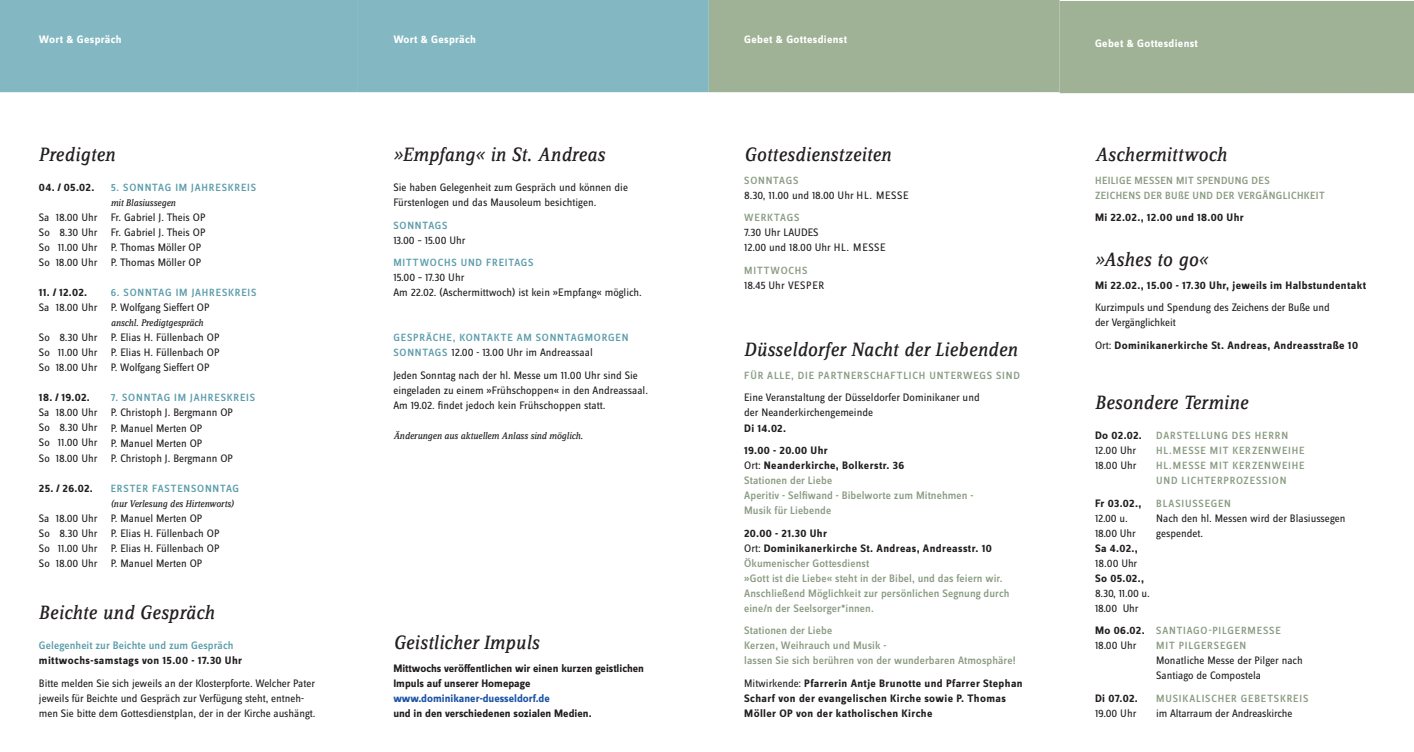
<style>
.page{position:relative;width:1414px;height:752px;background:#fff}
.page>*{position:absolute;margin:0;border:0;box-sizing:border-box;transform-origin:0 0}
.t1{font:italic 20px "Zine Serif Dis OT";letter-spacing:.015em;color:#231f20}
.t2{font:11.25px/15px "Zine Sans Dis OT";color:#231f20}
.t3{font:500 11.25px/15px "Zine Sans Dis OT";letter-spacing:.005em;color:#8b9c83}
.t4{font:700 11.25px/15px "Zine Sans Dis OT";letter-spacing:.03em;color:#231f20}
.t5{font:700 11.25px/15px "Zine Sans Dis OT";color:#231f20}
.t6{font:700 11.25px "Zine Sans Dis OT";letter-spacing:.03em;color:#fff}
.t7{font:500 11.25px "Zine Sans Dis OT";letter-spacing:.005em;color:#5c9dab}
.t8{font:700 11.25px "Zine Sans Dis OT";color:#1d54a5}
.t9{font:11.25px "Zine Sans Dis OT";letter-spacing:.04em;color:#231f20}
.t10{font:500 10.88px/15px "Zine Sans Dis OT";letter-spacing:.075em;color:#8b9c83}
.t11{font:500 10.88px "Zine Sans Dis OT";letter-spacing:.075em;color:#5c9dab}
.t12{font:500 10.88px/15px "Zine Sans Dis OT";letter-spacing:.035em;color:#8b9c83}
.t13{font:italic 10px "Zine Serif Dis OT";letter-spacing:-.005em;color:#231f20}
.s1{font-weight:500;font-size:10.88px;color:#5c9dab}
.s2{font-weight:400;color:#231f20}
.s3{font-weight:700;color:#231f20}
.s4{font-weight:400}
</style>
<div class="page">
<div style="left:0;top:0;width:358px;height:92px;background:#83b8c2"></div>
<div style="left:1059px;top:1px;width:355px;height:92px;background:#a0b296"></div>
<div style="left:709px;top:0;width:350px;height:92px;background:#a0b296"></div>
<div style="left:358px;top:0;width:351px;height:92px;background:#83b8c2"></div>
<p class="t6" style="left:39px;top:34px;width:84px">Wort &amp; Gespräch</p>
<h1 class="t1" style="left:39px;top:144px;width:78px">Predigten</h1>
<p class="t4" style="left:39px;top:180px;width:57px">04. / 05.02.</p>
<p class="t2" style="left:39px;top:210px;width:60px;text-align:justify">Sa 18.00 Uhr So 8.30 Uhr So 11.00 Uhr So 18.00 Uhr</p>
<p class="t4" style="left:39px;top:285px;width:50px">11. / 12.02.</p>
<p class="t2" style="left:39px;top:300px;width:60px">Sa 18.00 Uhr</p>
<p class="t2" style="left:39px;top:330px;width:60px;text-align:justify">So 8.30 Uhr So 11.00 Uhr So 18.00 Uhr</p>
<p class="t4" style="left:39px;top:390px;width:52px">18. / 19.02.</p>
<p class="t2" style="left:39px;top:405px;width:60px;text-align:justify">Sa 18.00 Uhr So 8.30 Uhr So 11.00 Uhr So 18.00 Uhr</p>
<p class="t4" style="left:39px;top:480px;width:55px">25. / 26.02.</p>
<p class="t2" style="left:39px;top:510px;width:60px;text-align:justify">Sa 18.00 Uhr So 8.30 Uhr So 11.00 Uhr So 18.00 Uhr</p>
<p class="t11" style="left:111px;top:182px;width:147px">5. SONNTAG IM JAHRESKREIS</p>
<p class="t13" style="left:111px;top:198px;width:66px">mit Blasiussegen</p>
<p class="t2" style="left:111px;top:210px;width:96px">Fr. Gabriel J. Theis OP<br>Fr. Gabriel J. Theis OP<br>P. Thomas Möller OP<br>P. Thomas Möller OP</p>
<p class="t11" style="left:111px;top:287px;width:147px">6. SONNTAG IM JAHRESKREIS</p>
<p class="t2" style="left:111px;top:300px;width:100px">P. Wolfgang Sieffert OP</p>
<p class="t13" style="left:111px;top:318px;width:94px">anschl. Predigtgespräch</p>
<p class="t2" style="left:111px;top:330px;width:110px;text-align:justify">P. Elias H. Füllenbach OP P. Elias H. Füllenbach OP P. Wolfgang Sieffert OP</p>
<p class="t11" style="left:111px;top:392px;width:146px">7. SONNTAG IM JAHRESKREIS</p>
<p class="t2" style="left:111px;top:405px;width:124px">P. Christoph J. Bergmann OP<br>P. Manuel Merten OP<br>P. Manuel Merten OP<br>P. Christoph J. Bergmann OP</p>
<p class="t11" style="left:111px;top:482px;width:130px">ERSTER FASTENSONNTAG</p>
<p class="t13" style="left:111px;top:498px;width:125px">(nur Verlesung des Hirtenworts)</p>
<p class="t2" style="left:111px;top:510px;width:110px">P. Manuel Merten OP<br>P. Elias H. Füllenbach OP<br>P. Elias H. Füllenbach OP<br>P. Manuel Merten OP</p>
<h1 class="t1" style="left:39px;top:602px;width:177px">Beichte und Gespräch</h1>
<p class="t7" style="left:39px;top:639px;width:196px">Gelegenheit zur Beichte und zum Gespräch</p>
<p class="t4" style="left:39px;top:653px;width:205px">mittwochs-samstags von 15.00 - 17.30 Uhr</p>
<p class="t2" style="left:39px;top:675px;width:278px">Bitte melden Sie sich jeweils an der Klosterpforte. Welcher Pater jeweils für Beichte und Gespräch zur Verfügung steht, entneh&shy;men Sie bitte dem Gottesdienstplan, der in der Kirche aushängt.</p>
<p class="t6" style="left:393px;top:34px;width:84px">Wort &amp; Gespräch</p>
<h1 class="t1" style="left:393px;top:144px;width:213px">»Empfang« in St. Andreas</h1>
<p class="t2" style="left:393px;top:180px;width:236px">Sie haben Gelegenheit zum Gespräch und können die<br>Fürstenlogen und das Mausoleum besichtigen.</p>
<p class="t11" style="left:393px;top:220px;width:56px">SONNTAGS</p>
<p class="t2" style="left:393px;top:233px;width:74px">13.00 – 15.00 Uhr</p>
<p class="t11" style="left:393px;top:257px;width:142px">MITTWOCHS UND FREITAGS</p>
<p class="t2" style="left:393px;top:270px;width:250px">15.00 – 17.30 Uhr<br>Am 22.02. (Aschermittwoch) ist kein »Empfang« möglich.</p>
<p class="t11" style="left:393px;top:332px;width:236px">GESPRÄCHE, KONTAKTE AM SONNTAGMORGEN</p>
<p class="t2" style="left:393px;top:342px;width:246px;line-height:22.5px"><span class="s1">SONNTAGS</span> 12.00 - 13.00 Uhr im Andreassaal<br>Jeden Sonntag nach der hl. Messe um 11.00 Uhr sind Sie</p>
<p class="t2" style="left:393px;top:383px;width:256px">eingeladen zu einem »Frühschoppen« in den Andreassaal.<br>Am 19.02. findet jedoch kein Frühschoppen statt.</p>
<p class="t13" style="left:393px;top:430px;width:191px">Änderungen aus aktuellem Anlass sind möglich.</p>
<h1 class="t1" style="left:393px;top:632px;width:147px">Geistlicher Impuls</h1>
<p class="t5" style="left:393px;top:660px;width:252px">Mittwochs veröffentlichen wir einen kurzen geistlichen<br>Impuls auf unserer Homepage</p>
<p class="t8" style="left:393px;top:692px;width:158px">www.dominikaner-duesseldorf.de</p>
<p class="t5" style="left:393px;top:705px;width:200px">und in den verschiedenen sozialen Medien.</p>
<p class="t6" style="left:744px;top:34px;width:104px">Gebet &amp; Gottesdienst</p>
<h1 class="t1" style="left:744px;top:144px;width:148px">Gottesdienstzeiten</h1>
<p class="t10" style="left:744px;top:173px;width:56px">SONNTAGS</p>
<p class="t2" style="left:744px;top:188px;width:166px">8.30, 11.00 und 18.00 Uhr HL. MESSE</p>
<p class="t10" style="left:744px;top:210px;width:57px">WERKTAGS</p>
<p class="t2" style="left:744px;top:225px;width:143px">7.30 Uhr LAUDES<br>12.00 und 18.00 Uhr HL. MESSE</p>
<p class="t10" style="left:744px;top:263px;width:65px">MITTWOCHS</p>
<p class="t9" style="left:744px;top:280px;width:82px">18.45 Uhr VESPER</p>
<h1 class="t1" style="left:744px;top:339px;width:275px">Düsseldorfer Nacht der Liebenden</h1>
<p class="t10" style="left:744px;top:368px;width:277px">FÜR ALLE, DIE PARTNERSCHAFTLICH UNTERWEGS SIND</p>
<p class="t2" style="left:744px;top:390px;width:237px">Eine Veranstaltung der Düsseldorfer Dominikaner und der Neanderkirchengemeinde</p>
<p class="t4" style="left:744px;top:417px;width:85px;line-height:22.5px">Di 14.02.<br>19.00 - 20.00 Uhr</p>
<p class="t3" style="left:744px;top:458px;width:231px"><span class="s2">Ort:</span> <span class="s3">Neanderkirche, Bolkerstr. 36<br></span>Stationen der Liebe<br>Aperitiv - Selfiwand - Bibelworte zum Mitnehmen -<br>Musik für Liebende</p>
<p class="t3" style="left:744px;top:525px;width:267px"><span class="s3">20.00 - 21.30 Uhr<br></span><span class="s2">Ort:</span> <span class="s3">Dominikanerkirche St. Andreas, Andreasstr. 10<br></span>Ökumenischer Gottesdienst<br>»Gott ist die Liebe« steht in der Bibel, und das feiern wir.<br>Anschließend Möglichkeit zur persönlichen Segnung durch eine/n der Seelsorger*innen.</p>
<p class="t3" style="left:744px;top:623px;width:273px">Stationen der Liebe<br>Kerzen, Weihrauch und Musik -<br>lassen Sie sich berühren von der wunderbaren Atmosphäre!</p>
<p class="t4" style="left:744px;top:675px;width:280px"><span class="s4">Mitwirkende:</span> Pfarrerin Antje Brunotte und Pfarrer Stephan<br>Scharf von der evangelischen Kirche sowie P. Thomas<br>Möller OP von der katholischen Kirche</p>
<p class="t6" style="left:1095px;top:38px;width:104px">Gebet &amp; Gottesdienst</p>
<h1 class="t1" style="left:1095px;top:144px;width:133px">Aschermittwoch</h1>
<p class="t12" style="left:1095px;top:173px;width:231px">HEILIGE MESSEN MIT SPENDUNG DES<br>ZEICHENS DER BUßE UND DER VERGÄNGLICHKEIT</p>
<p class="t4" style="left:1095px;top:210px;width:150px">Mi 22.02., 12.00 und 18.00 Uhr</p>
<h1 class="t1" style="left:1095px;top:249px;width:114px">»Ashes to go«</h1>
<p class="t4" style="left:1095px;top:278px;width:273px">Mi 22.02., 15.00 - 17.30 Uhr, jeweils im Halbstundentakt</p>
<p class="t2" style="left:1095px;top:300px;width:236px">Kurzimpuls und Spendung des Zeichens der Buße und der Vergänglichkeit</p>
<p class="t4" style="left:1095px;top:338px;width:265px"><span class="s4">Ort:</span> Dominikanerkirche St. Andreas, Andreasstraße 10</p>
<h1 class="t1" style="left:1095px;top:392px;width:155px">Besondere Termine</h1>
<p class="t4" style="left:1095px;top:428px;width:48px">Do 02.02.</p>
<p class="t2" style="left:1095px;top:443px;width:43px">12.00 Uhr<br>18.00 Uhr</p>
<p class="t4" style="left:1095px;top:495px;width:48px">Fr 03.02.,</p>
<p class="t2" style="left:1095px;top:510px;width:42px">12.00 u.<br>18.00 Uhr</p>
<p class="t4" style="left:1095px;top:540px;width:44px">Sa 4.02.,</p>
<p class="t2" style="left:1095px;top:555px;width:44px">18.00 Uhr</p>
<p class="t4" style="left:1095px;top:570px;width:51px">So 05.02.,</p>
<p class="t2" style="left:1095px;top:585px;width:56px">8.30, 11.00 u.<br>18.00 Uhr</p>
<p class="t4" style="left:1095px;top:623px;width:51px">Mo 06.02.</p>
<p class="t2" style="left:1095px;top:638px;width:43px">18.00 Uhr</p>
<p class="t10" style="left:1156px;top:428px;width:150px">DARSTELLUNG DES HERRN<br>HL.MESSE MIT KERZENWEIHE<br>HL.MESSE MIT KERZENWEIHE<br>UND LICHTERPROZESSION</p>
<p class="t10" style="left:1156px;top:495px;width:76px">BLASIUSSEGEN</p>
<p class="t2" style="left:1156px;top:510px;width:191px">Nach den hl. Messen wird der Blasiussegen gespendet.</p>
<p class="t10" style="left:1156px;top:623px;width:126px">SANTIAGO-PILGERMESSE<br>MIT PILGERSEGEN</p>
<p class="t2" style="left:1156px;top:653px;width:148px">Monatliche Messe der Pilger nach<br>Santiago de Compostela</p>
<p class="t10" style="left:1156px;top:690px;width:154px">MUSIKALISCHER GEBETSKREIS</p>
<p class="t2" style="left:1156px;top:705px;width:138px">im Altarraum der Andreaskirche</p>
<p class="t4" style="left:1095px;top:690px;width:44px">Di 07.02.</p>
<p class="t2" style="left:1095px;top:705px;width:43px">19.00 Uhr</p>
</div>
